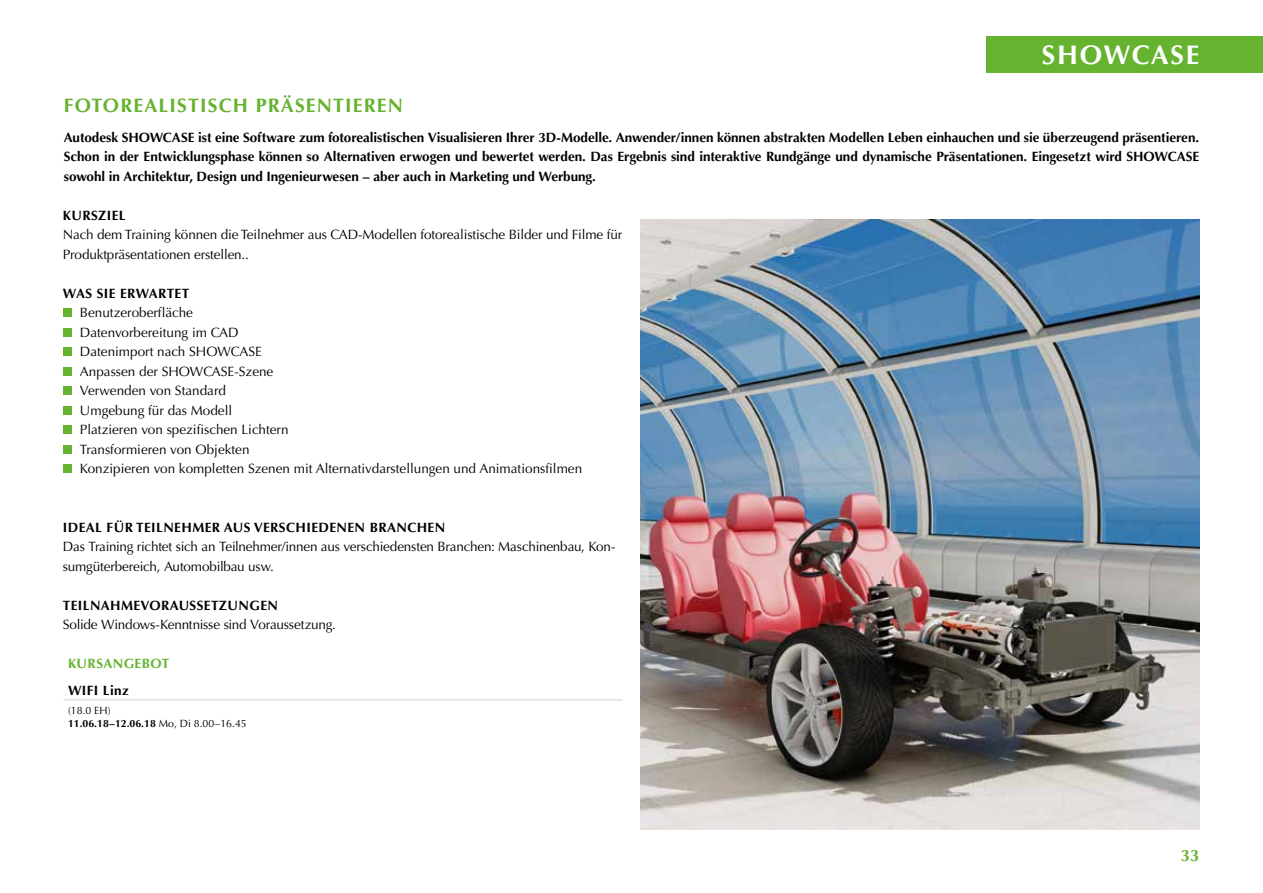
<style>
.page{position:relative;width:1263px;height:893px;background:#fff}
.page>*{position:absolute;margin:0;border:0;box-sizing:border-box;transform-origin:0 0}
.t1{font:700 27px "Optima LT Std";letter-spacing:.06em;color:#fff}
.t2{font:700 19.5px "Optima LT Std";letter-spacing:.06em;color:#65b32e}
.t3{font:700 16.5px "Optima LT Std";color:#65b32e}
.t4{font:13.5px/19.5px "Optima LT Std";letter-spacing:-.005em;color:#000}
.t5{font:700 13.5px/19.5px "Optima LT Std";letter-spacing:.03em;color:#000;text-align:justify}
.t6{font:700 13.5px "Optima LT Std";letter-spacing:.03em;color:#65b32e}
.t7{font:10.5px/13.5px "Optima LT Std";color:#000}
.s1{font-weight:700}
</style>
<div class="page">
<div style="left:986px;top:36px;width:277px;height:36px;background:#65b32e"></div>
<div style="left:63px;top:308px;width:9px;height:9px;background:#65b32e"></div>
<div style="left:63px;top:328px;width:9px;height:9px;background:#65b32e"></div>
<div style="left:63px;top:347px;width:9px;height:9px;background:#65b32e"></div>
<div style="left:63px;top:367px;width:9px;height:9px;background:#65b32e"></div>
<div style="left:63px;top:386px;width:9px;height:9px;background:#65b32e"></div>
<div style="left:63px;top:406px;width:9px;height:9px;background:#65b32e"></div>
<div style="left:63px;top:425px;width:9px;height:9px;background:#65b32e"></div>
<div style="left:63px;top:445px;width:9px;height:9px;background:#65b32e"></div>
<div style="left:63px;top:464px;width:9px;height:9px;background:#65b32e"></div>
<hr style="left:64px;top:699px;width:558px;height:1px;background:#d4d4d4">
<img style="left:640px;top:220px;width:559px;height:609px">
<h1 class="t1" style="left:1042px;top:39px;width:159px">SHOWCASE</h1>
<h2 class="t2" style="left:64px;top:94px;width:341px">FOTOREALISTISCH PRÄSENTIEREN</h2>
<p class="t5" style="left:64px;top:128px;width:1137px">Autodesk SHOWCASE ist eine Software zum fotorealistischen Visualisieren Ihrer 3D-Modelle. Anwender/innen können abstrakten Modellen Leben einhauchen und sie überzeugend präsentieren.<br>Schon in der Entwicklungsphase können so Alternativen erwogen und bewertet werden. Das Ergebnis sind interaktive Rundgänge und dynamische Präsentationen. Eingesetzt wird SHOWCASE sowohl in Architektur, Design und Ingenieurwesen – aber auch in Marketing und Werbung.</p>
<p class="t5" style="left:63px;top:206px;width:64px">KURSZIEL</p>
<p class="t4" style="left:63px;top:225px;width:561px">Nach dem Training können die Teilnehmer aus CAD-Modellen fotorealistische Bilder und Filme für<br>Produktpräsentationen erstellen..</p>
<p class="t5" style="left:63px;top:284px;width:128px">WAS SIE ERWARTET</p>
<p class="t4" style="left:80px;top:303px;width:504px">Benutzeroberfläche<br>Datenvorbereitung im CAD<br>Datenimport nach SHOWCASE<br>Anpassen der SHOWCASE-Szene<br>Verwenden von Standard<br>Umgebung für das Modell<br>Platzieren von spezifischen Lichtern<br>Transformieren von Objekten<br>Konzipieren von kompletten Szenen mit Alternativdarstellungen und Animationsfilmen</p>
<p class="t5" style="left:63px;top:518px;width:384px">IDEAL FÜR TEILNEHMER AUS VERSCHIEDENEN BRANCHEN</p>
<p class="t4" style="left:63px;top:537px;width:554px">Das Training richtet sich an Teilnehmer/innen aus verschiedensten Branchen: Maschinenbau, Kon&shy;sumgüterbereich, Automobilbau usw.</p>
<p class="t5" style="left:63px;top:596px;width:217px">TEILNAHMEVORAUSSETZUNGEN</p>
<p class="t4" style="left:63px;top:615px;width:274px">Solide Windows-Kenntnisse sind Voraussetzung.</p>
<p class="t6" style="left:68px;top:656px;width:103px">KURSANGEBOT</p>
<p class="t5" style="left:68px;top:681px;width:62px">WIFI Linz</p>
<p class="t7" style="left:68px;top:703px;width:180px">(18.0 EH)<br><span class="s1">11.06.18–12.06.18</span> Mo, Di 8.00–16.45</p>
<p class="t3" style="left:1181px;top:845px;width:20px">33</p>
</div>
